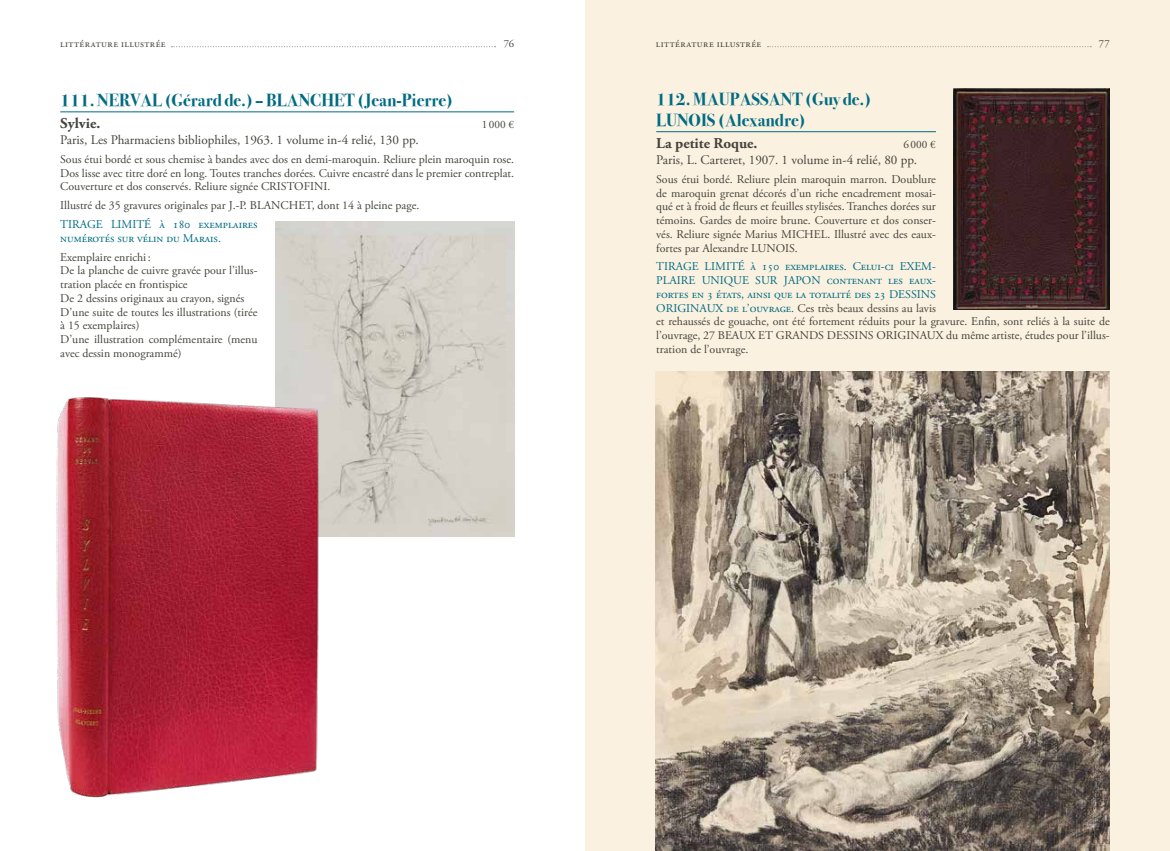
<style>
.page{position:relative;width:1170px;height:851px;background:#fff}
.page>*{position:absolute;margin:0;border:0;box-sizing:border-box;transform-origin:0 0}
.t1{font:700 17.5px/21.2px "Bodoni Svty Two ITCTT";color:#006b82}
.t2{font:700 15px "Adobe Garamond Pro";color:#44433c}
.t3{font:13.12px "Adobe Garamond Pro";color:#44433c}
.t4{font:11.88px/13.8px "Adobe Garamond Pro";color:#44433c;text-align:justify}
.t5{font:11.88px/13.8px "Adobe Garamond Pro";color:#006b82}
.t6{font:11.25px "Adobe Garamond Pro";color:#44433c}
.t7{font:10.62px "Adobe Garamond Pro";letter-spacing:.04em;color:#44433c}
.s1{color:#006b82}
</style>
<div class="page">
<svg style="left:171px;top:46px;width:324px;height:1px"></svg>
<div style="left:585px;top:0;width:584px;height:850px;background:#fbf1e0"></div>
<img style="left:656px;top:371px;width:453px;height:479px">
<hr style="left:656px;top:131px;width:279px;height:1px;background:#006b82">
<img style="left:953px;top:89px;width:156px;height:221px">
<svg style="left:767px;top:46px;width:324px;height:1px"></svg>
<hr style="left:60px;top:111px;width:454px;height:1px;background:#006b82">
<img style="left:275px;top:221px;width:239px;height:315px">
<img style="left:56px;top:373px;width:282px;height:425px">
<p class="t7" style="left:60px;top:37px;width:107px">littérature illustrée</p>
<p class="t7" style="left:503px;top:37px;width:12px">76</p>
<h1 class="t1" style="left:60px;top:88px;width:394px">111. NERVAL (Gérard de.) – BLANCHET (Jean-Pierre)</h1>
<p class="t2" style="left:60px;top:115px;width:42px">Sylvie.</p>
<p class="t6" style="left:481px;top:118px;width:34px">1000 €</p>
<p class="t3" style="left:60px;top:132px;width:360px">Paris, Les Pharmaciens bibliophiles, 1963. 1 volume in-4 relié, 130 pp.</p>
<p class="t4" style="left:60px;top:153px;width:455px">Sous étui bordé et sous chemise à bandes avec dos en demi-maroquin. Reliure plein maroquin rose.<br>Dos lisse avec titre doré en long. Toutes tranches dorées. Cuivre encastré dans le premier contreplat.<br>Couverture et dos conservés. Reliure signée CRISTOFINI.</p>
<p class="t4" style="left:60px;top:199px;width:360px">Illustré de 35 gravures originales par J.-P. BLANCHET, dont 14 à pleine page.</p>
<p class="t5" style="left:60px;top:218px;width:199px">TIRAGE LIMITÉ à 180 exemplaires numérotés sur vélin du Marais.</p>
<p class="t4" style="left:60px;top:250px;width:199px;text-align:left">Exemplaire enrichi:<br>De la planche de cuivre gravée pour l’illus&shy;tration placée en frontispice<br>De 2 dessins originaux au crayon, signés D’une suite de toutes les illustrations (tirée à 15 exemplaires)<br>D’une illustration complémentaire (menu avec dessin monogrammé)</p>
<p class="t7" style="left:656px;top:37px;width:107px">littérature illustrée</p>
<p class="t7" style="left:1098px;top:37px;width:12px">77</p>
<h1 class="t1" style="left:656px;top:87px;width:216px">112. MAUPASSANT (Guy de.)<br>LUNOIS (Alexandre)</h1>
<p class="t2" style="left:656px;top:135px;width:103px">La petite Roque.</p>
<p class="t6" style="left:903px;top:138px;width:34px">6000 €</p>
<p class="t3" style="left:656px;top:152px;width:262px">Paris, L. Carteret, 1907. 1 volume in-4 relié, 80 pp.</p>
<p class="t4" style="left:656px;top:172px;width:281px">Sous étui bordé. Reliure plein maroquin marron. Doublure de maroquin grenat décorés d’un riche encadrement mosai&shy;qué et à froid de fleurs et feuilles stylisées. Tranches dorées sur témoins. Gardes de moire brune. Couverture et dos conser&shy;vés. Reliure signée Marius MICHEL. Illustré avec des eaux&shy;fortes par Alexandre LUNOIS.</p>
<p class="t4" style="left:656px;top:260px;width:455px;text-align:left"><span class="s1">TIRAGE LIMITÉ à 150 exemplaires. Celui-ci EXEM-<br>PLAIRE UNIQUE SUR JAPON contenant les eaux-<br>fortes en 3 états, ainsi que la totalité des 23 DESSINS<br>ORIGINAUX de l’ouvrage.</span> Ces très beaux dessins au lavis<br>et rehaussés de gouache, ont été fortement réduits pour la gravure. Enfin, sont reliés à la suite de l’ouvrage, 27 BEAUX ET GRANDS DESSINS ORIGINAUX du même artiste, études pour l’illus&shy;tration de l’ouvrage.</p>
</div>
